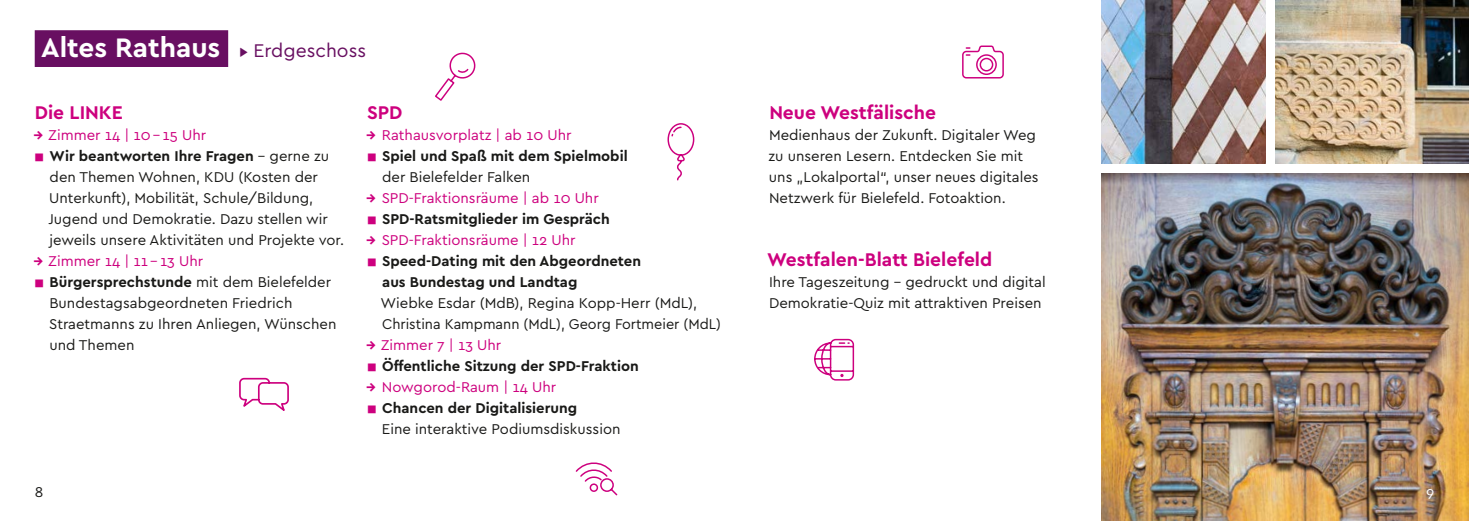
<style>
.page{position:relative;width:1469px;height:521px;background:#fff}
.page>*{position:absolute;margin:0;border:0;box-sizing:border-box;transform-origin:0 0}
.t1{font:700 28px "Cera Bielefeld";color:#fff}
.t2{font:700 19.25px "Cera Bielefeld";color:#cd007e}
.t3{font:14.88px/21px "Cera Bielefeld";color:#1a1a18}
.t4{font:700 14.88px/21px "Cera Bielefeld";color:#1a1a18}
.t5{font:14.88px "Cera Bielefeld";color:#cd007e}
.t6{font:14.88px "Cera Bielefeld";color:#fff}
.s1{font-weight:400;font-size:19.25px;color:#680f61}
.s2{font-weight:700}
.s3{font-weight:700;font-size:14px;color:#cd007e}
.s4{font-size:14px;color:#cd007e}
.s5{font-weight:400}
</style>
<div class="page">
<div style="left:35px;top:30px;width:193px;height:37px;background:#680f61"></div>
<img style="left:1275px;top:0;width:193px;height:164px">
<img style="left:1101px;top:0;width:164px;height:164px">
<img style="left:1101px;top:174px;width:367px;height:347px">
<svg style="left:239px;top:377px;width:50px;height:34px"></svg>
<svg style="left:814px;top:338px;width:40px;height:43px"></svg>
<svg style="left:962px;top:45px;width:42px;height:34px"></svg>
<svg style="left:575px;top:462px;width:43px;height:34px"></svg>
<svg style="left:667px;top:123px;width:28px;height:58px"></svg>
<svg style="left:435px;top:52px;width:41px;height:49px"></svg>
<h1 class="t1" style="left:41px;top:29px;width:326px">Altes Rathaus <span class="s1">▸ Erdgeschoss</span></h1>
<p class="t2" style="left:35px;top:99px;width:90px">Die LINKE</p>
<p class="t5" style="left:34px;top:125px;width:174px"><span class="s2">→</span> Zimmer 14 | 10 – 15 Uhr</p>
<p class="t3" style="left:48px;top:145px;width:297px;text-indent:-14px"><span class="s3">■</span> <span class="s2">Wir beantworten Ihre Fragen</span> – gerne zu den Themen Wohnen, KDU (Kosten der Unterkunft), Mobilität, Schule/Bildung, Jugend und Demokratie. Dazu stellen wir jeweils unsere Aktivitäten und Projekte vor.</p>
<p class="t5" style="left:34px;top:251px;width:171px"><span class="s2">→</span> Zimmer 14 | 11 – 13 Uhr</p>
<p class="t3" style="left:49px;top:271px;width:289px;text-indent:-15px"><span class="s3">■</span> <span class="s2">Bürgersprechstunde</span> mit dem Bielefelder<br>Bundestagsabgeordneten Friedrich<br>Straetmanns zu Ihren Anliegen, Wünschen und Themen</p>
<p class="t2" style="left:367px;top:99px;width:37px">SPD</p>
<p class="t5" style="left:366px;top:125px;width:207px"><span class="s2">→</span> Rathausvorplatz | ab 10 Uhr</p>
<p class="t4" style="left:382px;top:145px;width:247px;text-indent:-15px"><span class="s4">■</span> Spiel und Spaß mit dem Spielmobil <span class="s5">der Bielefelder Falken</span></p>
<p class="t5" style="left:366px;top:188px;width:234px"><span class="s2">→</span> SPD-Fraktionsräume | ab 10 Uhr</p>
<p class="t4" style="left:367px;top:208px;width:245px"><span class="s4">■</span> SPD-Ratsmitglieder im Gespräch</p>
<p class="t5" style="left:366px;top:230px;width:211px"><span class="s2">→</span> SPD-Fraktionsräume | 12 Uhr</p>
<p class="t4" style="left:382px;top:250px;width:260px;text-indent:-16px"><span class="s4">■</span> Speed-Dating mit den Abgeordneten aus Bundestag und Landtag</p>
<p class="t3" style="left:380px;top:292px;width:342px">Wiebke Esdar (MdB), Regina Kopp-Herr (MdL),<br>Christina Kampmann (MdL), Georg Fortmeier (MdL)</p>
<p class="t5" style="left:366px;top:335px;width:137px"><span class="s2">→</span> Zimmer 7 | 13 Uhr</p>
<p class="t4" style="left:367px;top:355px;width:273px"><span class="s4">■</span> Öffentliche Sitzung der SPD-Fraktion</p>
<p class="t5" style="left:366px;top:377px;width:192px"><span class="s2">→</span> Nowgorod-Raum | 14 Uhr</p>
<p class="t3" style="left:382px;top:397px;width:240px;text-indent:-15px"><span class="s3">■</span> <span class="s2">Chancen der Digitalisierung<br></span>Eine interaktive Podiumsdiskussion</p>
<p class="t2" style="left:769px;top:99px;width:168px">Neue Westfälische</p>
<p class="t3" style="left:768px;top:124px;width:271px">Medienhaus der Zukunft. Digitaler Weg zu unseren Lesern. Entdecken Sie mit uns „Lokalportal“, unser neues digitales Netzwerk für Bielefeld. Fotoaktion.</p>
<p class="t2" style="left:767px;top:246px;width:226px">Westfalen-Blatt Bielefeld</p>
<p class="t3" style="left:769px;top:271px;width:278px">Ihre Tageszeitung - gedruckt und digital<br>Demokratie-Quiz mit attraktiven Preisen</p>
<p class="t3" style="left:35px;top:481px;width:10px">8</p>
<p class="t6" style="left:1425px;top:482px;width:10px">9</p>
</div>
